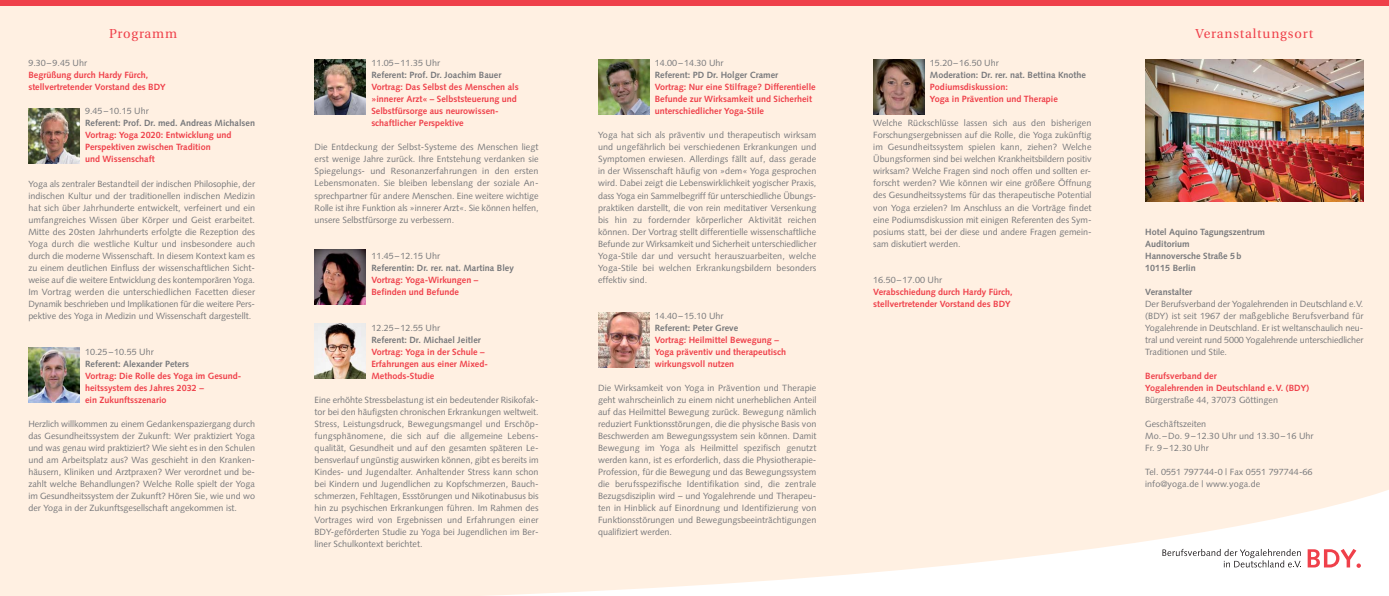
<style>
.page{position:relative;width:1389px;height:596px;background:#fff}
.page>*{position:absolute;margin:0;border:0;box-sizing:border-box;transform-origin:0 0}
.t1{font:13px "VW Utopia";letter-spacing:.06em;color:#ef404a}
.t2{font:9px/12px "Syntax BDYOT";color:#77787b;text-align:justify}
.t3{font:700 9px/12px "Syntax BDYOT";color:#ef404a}
.t4{font:700 9px/12px "Syntax BDYOT";color:#77787b}
</style>
<div class="page">
<div style="left:0;top:6px;width:1389px;height:589px;background:#fff0e2"></div>
<div style="left:0;top:0;width:1389px;height:6px;background:#ef404a"></div>
<svg style="left:1162px;top:548px;width:139px;height:19px"></svg>
<svg style="left:1308px;top:548px;width:53px;height:19px"></svg>
<img style="left:1145px;top:60px;width:218px;height:141px">
<img style="left:28px;top:108px;width:51px;height:55px">
<img style="left:28px;top:347px;width:51px;height:55px">
<img style="left:315px;top:60px;width:51px;height:55px">
<img style="left:598px;top:60px;width:51px;height:55px">
<img style="left:873px;top:60px;width:51px;height:55px">
<img style="left:315px;top:249px;width:51px;height:56px">
<img style="left:315px;top:323px;width:51px;height:55px">
<img style="left:598px;top:312px;width:51px;height:55px">
<h1 class="t1" style="left:109px;top:27px;width:70px">Programm</h1>
<h1 class="t1" style="left:1195px;top:27px;width:119px">Veranstaltungsort</h1>
<p class="t2" style="left:28px;top:58px;width:60px">9.30–9.45 Uhr</p>
<p class="t3" style="left:28px;top:70px;width:139px">Begrüßung durch Hardy Fürch, stellvertretender Vorstand des BDY</p>
<p class="t2" style="left:85px;top:106px;width:65px">9.45–10.15 Uhr</p>
<p class="t4" style="left:85px;top:118px;width:172px">Referent: Prof. Dr. med. Andreas Michalsen</p>
<p class="t3" style="left:85px;top:130px;width:148px">Vortrag: Yoga 2020: Entwicklung und<br>Perspektiven zwischen Tradition<br>und Wissenschaft</p>
<p class="t2" style="left:28px;top:178px;width:228px">Yoga als zentraler Bestandteil der indischen Philosophie, der indischen Kultur und der traditionellen indischen Medizin hat sich über Jahrhunderte entwickelt, verfeinert und ein umfangreiches Wissen über Körper und Geist erarbeitet.<br>Mitte des 20sten Jahrhunderts erfolgte die Rezeption des Yoga durch die westliche Kultur und insbesondere auch durch die moderne Wissenschaft. In diesem Kontext kam es zu einem deutlichen Einfluss der wissenschaftlichen Sicht&shy;weise auf die weitere Entwicklung des kontemporären Yoga.<br>Im Vortrag werden die unterschiedlichen Facetten dieser Dynamik beschrieben und Implikationen für die weitere Pers - pektive des Yoga in Medizin und Wissenschaft dargestellt.</p>
<p class="t2" style="left:85px;top:346px;width:70px">10.25–10.55 Uhr</p>
<p class="t4" style="left:85px;top:358px;width:105px">Referent: Alexander Peters</p>
<p class="t3" style="left:85px;top:370px;width:158px">Vortrag: Die Rolle des Yoga im Gesund&shy;heitssystem des Jahres 2032 –<br>ein Zukunftsszenario</p>
<p class="t2" style="left:28px;top:418px;width:228px">Herzlich willkommen zu einem Gedankenspaziergang durch das Gesundheitssystem der Zukunft: Wer praktiziert Yoga und was genau wird praktiziert? Wie sieht es in den Schulen und am Arbeitsplatz aus? Was geschieht in den Kranken&shy;häusern, Kliniken und Arztpraxen? Wer verordnet und be&shy;zahlt welche Behandlungen? Welche Rolle spielt der Yoga im Gesundheitssystem der Zukunft? Hören Sie, wie und wo der Yoga in der Zukunftsgesellschaft angekommen ist.</p>
<p class="t2" style="left:371px;top:58px;width:70px">11.05–11.35 Uhr</p>
<p class="t4" style="left:371px;top:70px;width:132px">Referent: Prof. Dr. Joachim Bauer</p>
<p class="t3" style="left:371px;top:82px;width:149px">Vortrag: Das Selbst des Menschen als »innerer Arzt« – Selbststeuerung und Selbstfürsorge aus neurowissen - schaft licher Perspektive</p>
<p class="t2" style="left:315px;top:142px;width:225px">Die Entdeckung der Selbst-Systeme des Menschen liegt erst wenige Jahre zurück. Ihre Entstehung verdanken sie Spiegelungs- und Resonanzerfahrungen in den ersten Lebensmonaten. Sie bleiben lebenslang der soziale An&shy;sprechpartner für andere Menschen. Eine weitere wichtige Rolle ist ihre Funktion als »innerer Arzt«. Sie können helfen, unsere Selbstfürsorge zu verbessern.</p>
<p class="t2" style="left:371px;top:250px;width:70px">11.45–12.15 Uhr</p>
<p class="t4" style="left:371px;top:262px;width:144px">Referentin: Dr. rer. nat. Martina Bley</p>
<p class="t3" style="left:371px;top:274px;width:109px">Vortrag: Yoga-Wirkungen –<br>Befinden und Befunde</p>
<p class="t2" style="left:371px;top:322px;width:70px">12.25–12.55 Uhr</p>
<p class="t4" style="left:371px;top:334px;width:111px">Referent: Dr. Michael Jeitler</p>
<p class="t3" style="left:371px;top:346px;width:118px">Vortrag: Yoga in der Schule –<br>Erfahrungen aus einer Mixed-<br>Methods-Studie</p>
<p class="t2" style="left:315px;top:394px;width:225px">Eine erhöhte Stressbelastung ist ein bedeutender Risikofak&shy;tor bei den häufigsten chronischen Erkrankungen weltweit.<br>Stress, Leistungsdruck, Bewegungsmangel und Erschöp&shy;fungsphänomene, die sich auf die allgemeine Lebens - qua lität, Gesundheit und auf den gesamten späteren Le&shy;bensverlauf ungünstig auswirken können, gibt es bereits im Kindes- und Jugendalter. Anhaltender Stress kann schon bei Kindern und Jugendlichen zu Kopfschmerzen, Bauch&shy;schmerzen, Fehltagen, Essstörungen und Nikotinabusus bis hin zu psychischen Erkrankungen führen. Im Rahmen des Vortrages wird von Ergebnissen und Erfahrungen einer BDY-geförderten Studie zu Yoga bei Jugendlichen im Ber - liner Schulkontext berichtet.</p>
<p class="t2" style="left:655px;top:58px;width:70px">14.00–14.30 Uhr</p>
<p class="t4" style="left:655px;top:70px;width:125px">Referent: PD Dr. Holger Cramer</p>
<p class="t3" style="left:655px;top:82px;width:162px">Vortrag: Nur eine Stilfrage? Differentielle<br>Befunde zur Wirksamkeit und Sicherheit unterschiedlicher Yoga-Stile</p>
<p class="t2" style="left:598px;top:130px;width:220px">Yoga hat sich als präventiv und therapeutisch wirksam und ungefährlich bei verschiedenen Erkrankungen und Symptomen erwiesen. Allerdings fällt auf, dass gerade in der Wissenschaft häufig von »dem« Yoga gesprochen wird. Dabei zeigt die Lebenswirklichkeit yogischer Praxis, dass Yoga ein Sammelbegriff für unterschiedliche Übungs&shy;praktiken darstellt, die von rein meditativer Versenkung bis hin zu fordernder körperlicher Aktivität reichen können. Der Vortrag stellt differentielle wissenschaftliche Befunde zur Wirksamkeit und Sicherheit unterschiedlicher Yoga-Stile dar und versucht herauszuarbeiten, welche Yoga-Stile bei welchen Erkrankungsbildern besonders effektiv sind.</p>
<p class="t2" style="left:655px;top:310px;width:70px">14.40–15.10 Uhr</p>
<p class="t4" style="left:655px;top:322px;width:85px">Referent: Peter Greve</p>
<p class="t3" style="left:655px;top:334px;width:133px">Vortrag: Heilmittel Bewegung –<br>Yoga präventiv und therapeutisch wirkungsvoll nutzen</p>
<p class="t2" style="left:598px;top:382px;width:220px">Die Wirksamkeit von Yoga in Prävention und Therapie geht wahrscheinlich zu einem nicht unerheblichen Anteil auf das Heilmittel Bewegung zurück. Bewegung nämlich reduziert Funktionsstörungen, die die physische Basis von Beschwerden am Bewegungssystem sein können. Damit Bewegung im Yoga als Heilmittel spezifisch genutzt werden kann, ist es erforderlich, dass die Physiotherapie-Profession, für die Bewegung und das Bewegungssystem die berufsspezifische Identifikation sind, die zentrale Bezugsdisziplin wird – und Yogalehrende und Therapeu&shy;ten in Hinblick auf Einordnung und Identifizierung von Funktionsstörungen und Bewegungsbeeinträchtigungen qualifiziert werden.</p>
<p class="t2" style="left:930px;top:58px;width:70px">15.20–16.50 Uhr</p>
<p class="t4" style="left:930px;top:70px;width:158px">Moderation: Dr. rer. nat. Bettina Knothe</p>
<p class="t3" style="left:930px;top:82px;width:129px">Podiumsdiskussion:<br>Yoga in Prävention und Therapie</p>
<p class="t2" style="left:873px;top:118px;width:220px">Welche Rückschlüsse lassen sich aus den bisherigen For schungsergebnissen auf die Rolle, die Yoga zukünftig im Gesundheitssystem spielen kann, ziehen? Welche Übungs formen sind bei welchen Krankheitsbildern positiv wirksam? Welche Fragen sind noch offen und sollten er&shy;forscht werden? Wie können wir eine größere Öffnung des Gesundheitssystems für das therapeutische Potential von Yoga erzielen? Im Anschluss an die Vorträge findet eine Podiumsdiskussion mit einigen Referenten des Sym&shy;posiums statt, bei der diese und andere Fragen gemein&shy;sam diskutiert werden.</p>
<p class="t2" style="left:873px;top:274px;width:70px">16.50–17.00 Uhr</p>
<p class="t3" style="left:873px;top:286px;width:141px">Verabschiedung durch Hardy Fürch, stellvertretender Vorstand des BDY</p>
<p class="t4" style="left:1145px;top:226px;width:121px">Hotel Aquino Tagungszentrum<br>Auditorium<br>Hannoversche Straße 5b<br>10115 Berlin</p>
<p class="t4" style="left:1145px;top:286px;width:48px">Veranstalter</p>
<p class="t2" style="left:1145px;top:298px;width:220px">Der Berufsverband der Yogalehrenden in Deutschland e.V. (BDY) ist seit 1967 der maßgebliche Berufsverband für Yogalehrende in Deutschland. Er ist weltanschaulich neu&shy;tral und vereint rund 5000 Yogalehrende unterschiedlicher Traditionen und Stile.</p>
<p class="t3" style="left:1145px;top:370px;width:165px">Berufsverband der<br>Yogalehrenden in Deutschland e.V. (BDY)</p>
<p class="t2" style="left:1145px;top:394px;width:134px">Bürgerstraße 44, 37073 Göttingen</p>
<p class="t2" style="left:1145px;top:418px;width:170px;text-align:left">Geschäftszeiten<br>Mo.–Do. 9–12.30 Uhr und 13.30–16 Uhr<br>Fr. 9–12.30 Uhr</p>
<p class="t2" style="left:1145px;top:466px;width:169px">Tel. 0551 797744-0 | Fax 0551 797744-66 info@yoga.de | www.yoga.de</p>
</div>
